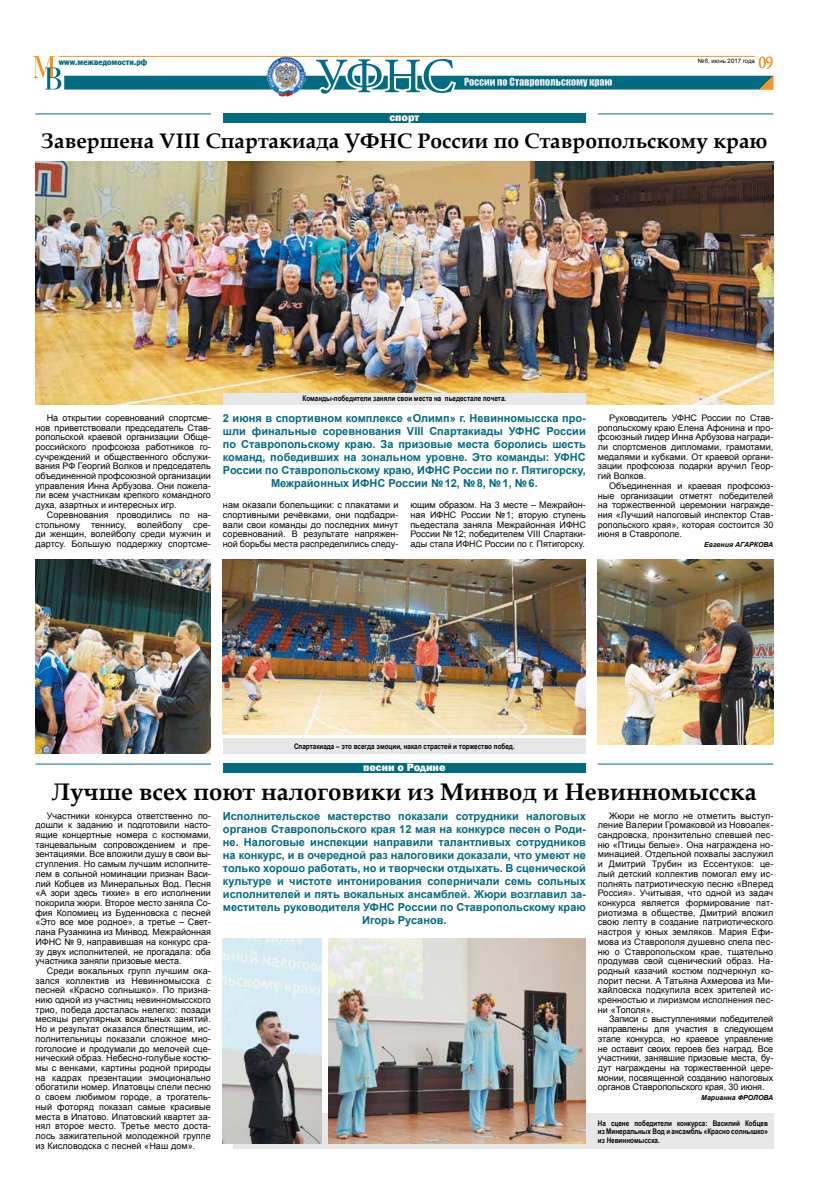
<style>
.page{position:relative;width:823px;height:1191px;background:#fff}
.page>*{position:absolute;margin:0;border:0;box-sizing:border-box;transform-origin:0 0}
.t1{font:700 24px "Book Antiqua";color:#000}
.t2{font:700 21px "Book Antiqua";color:#000}
.t3{font:18px "Garamond Premr Pro";color:#f79421;scale:.9 1}
.t4{font:700 11px/13px "Arial";color:#006b82;text-align:center}
.t5{font:800 11px "Franklin Gothic";color:#fff}
.t6{font:9px/9.7px "Arial";color:#000;text-align:justify}
.t7{font:9px "Fagot Condensed";color:#006b82}
.t8{font:700 7.7px/8.5px "Arial Narrow";color:#000;text-align:justify}
.t9{font:italic 700 7px "Arial";color:#000}
.t10{font:6px "Arial";color:#000}
</style>
<div class="page">
<div style="left:233px;top:1112px;width:539px;height:36px;background:#e6e7e8"></div>
<svg style="left:33px;top:55px;width:740px;height:42px"></svg>
<div style="left:223px;top:113px;width:362px;height:10px;background:#006b82"></div>
<div style="left:223px;top:763px;width:362px;height:10px;background:#006b82"></div>
<hr style="left:597px;top:113px;width:175px;height:1px;background:#006b82">
<hr style="left:597px;top:763px;width:175px;height:1px;background:#006b82">
<hr style="left:35px;top:113px;width:176px;height:1px;background:#006b82">
<hr style="left:35px;top:763px;width:176px;height:1px;background:#006b82">
<div style="left:223px;top:738px;width:362px;height:16px;background:#e6e7e8"></div>
<img style="left:223px;top:938px;width:98px;height:206px">
<img style="left:328px;top:938px;width:257px;height:205px">
<img style="left:35px;top:162px;width:737px;height:242px">
<img style="left:597px;top:560px;width:175px;height:184px">
<img style="left:35px;top:560px;width:176px;height:194px">
<img style="left:223px;top:560px;width:362px;height:174px">
<div style="left:223px;top:393px;width:362px;height:11px;background:#e6e7e8"></div>
<p class="t7" style="left:59px;top:57px;width:90px">www.межведомости.рф</p>
<p class="t10" style="left:697px;top:57px;width:59px">№6, июнь 2017 года</p>
<h3 class="t3" style="left:758px;top:51px;width:18px">09</h3>
<p class="t5" style="left:389px;top:110px;width:31px">спорт</p>
<h2 class="t2" style="left:41px;top:127px;width:727px">Завершена VIII Спартакиада УФНС России по Ставропольскому краю</h2>
<p class="t6" style="left:35px;top:413px;width:177px;text-indent:11px">На открытии соревнований спортсме&shy;нов приветствовали председатель Став&shy;ропольской краевой организации Обще&shy;российского профсоюза работников го&shy;сучреждений и общественного обслужи&shy;вания РФ Георгий Волков и председатель объединенной профсоюзной организации управления Инна Арбузова. Они пожела&shy;ли всем участникам крепкого командного духа, азартных и интересных игр.</p>
<p class="t6" style="left:35px;top:510px;width:177px;text-indent:11px">Соревнования проводились по на&shy;стольному теннису, волейболу сре&shy;ди женщин, волейболу среди мужчин и дартсу. Большую поддержку спортсме-</p>
<p class="t8" style="left:302px;top:394px;width:205px">Команды-победители заняли свои места на пьедестале почета.</p>
<p class="t4" style="left:223px;top:412px;width:364px">2 июня в спортивном комплексе «Олимп» г. Невинномысска про&shy;шли финальные соревнования VIII Спартакиады УФНС России по Ставропольскому краю. За призовые места боролись шесть команд, победивших на зональном уровне. Это команды: УФНС России по Ставропольскому краю, ИФНС России по г. Пятигорску, Межрайонных ИФНС России №12, №8, №1, №6.</p>
<p class="t6" style="left:223px;top:500px;width:177px">нам оказали болельщики: с плакатами и спортивными речёвками, они подбадри&shy;вали свои команды до последних минут соревнований. В результате напряжен&shy;ной борьбы места распределились следу-</p>
<p class="t6" style="left:410px;top:500px;width:177px">ющим образом. На 3 месте – Межрайон&shy;ная ИФНС России №1; вторую ступень пьедестала заняла Межрайонная ИФНС России №12; победителем VIII Спартаки&shy;ады стала ИФНС России по г. Пятигорску.</p>
<p class="t6" style="left:597px;top:413px;width:177px;text-indent:11px">Руководитель УФНС России по Став&shy;ропольскому краю Елена Афонина и про&shy;фсоюзный лидер Инна Арбузова награди&shy;ли спортсменов дипломами, грамотами, медалями и кубками. От краевой органи&shy;зации профсоюза подарки вручил Геор&shy;гий Волков.</p>
<p class="t6" style="left:597px;top:481px;width:177px;text-indent:11px">Объединенная и краевая профсоюз&shy;ные организации отметят победителей на торжественной церемонии награжде&shy;ния «Лучший налоговый инспектор Став&shy;ропольского края», которая состоится 30 июня в Ставрополе.</p>
<p class="t9" style="left:703px;top:540px;width:71px">Евгения Агаркова</p>
<p class="t8" style="left:294px;top:741px;width:222px">Спартакиада – это всегда эмоции, накал страстей и торжество побед.</p>
<p class="t5" style="left:363px;top:760px;width:84px">песни о Родине</p>
<h1 class="t1" style="left:52px;top:776px;width:706px">Лучше всех поют налоговики из Минвод и Невинномысска</h1>
<p class="t6" style="left:35px;top:810px;width:177px;text-indent:11px">Участники конкурса ответственно по&shy;дошли к заданию и подготовили насто&shy;ящие концертные номера с костюмами, танцевальным сопровождением и пре&shy;зентациями. Все вложили душу в свои вы&shy;ступления. Но самым лучшим исполните&shy;лем в сольной номинации признан Васи&shy;лий Кобцев из Минеральных Вод. Песня «А зори здесь тихие» в его исполнении покорила жюри. Второе место заняла Со&shy;фия Коломиец из Буденновска с песней «Это все мое родное», а третье – Свет&shy;лана Рузанкина из Минвод. Межрайонная ИФНС № 9, направившая на конкурс сра&shy;зу двух исполнителей, не прогадала: оба участника заняли призовые места.</p>
<p class="t6" style="left:35px;top:966px;width:177px;text-indent:11px">Среди вокальных групп лучшим ока&shy;зался коллектив из Невинномысска с песней «Красно солнышко». По призна&shy;нию одной из участниц невинномысского трио, победа досталась нелегко: позади месяцы регулярных вокальных занятий.<br>Но и результат оказался блестящим, ис&shy;полнительницы показали сложное мно&shy;гоголосие и продумали до мелочей сце&shy;нический образ. Небесно-голубые костю&shy;мы с венками, картины родной природы на кадрах презентации эмоционально обогатили номер. Ипатовцы спели песню о своем любимом городе, а трогатель&shy;ный фоторяд показал самые красивые места в Ипатово. Ипатовский квартет за&shy;нял второе место. Третье место доста&shy;лось зажигательной молодежной группе из Кисловодска с песней «Наш дом».</p>
<p class="t4" style="left:223px;top:810px;width:364px">Исполнительское мастерство показали сотрудники налоговых органов Ставропольского края 12 мая на конкурсе песен о Роди&shy;не. Налоговые инспекции направили талантливых сотрудников на конкурс, и в очередной раз налоговики доказали, что умеют не только хорошо работать, но и творчески отдыхать. В сценической культуре и чистоте интонирования соперничали семь сольных исполнителей и пять вокальных ансамблей. Жюри возглавил за&shy;меститель руководителя УФНС России по Ставропольскому краю Игорь Русанов.</p>
<p class="t6" style="left:597px;top:810px;width:177px;text-indent:11px">Жюри не могло не отметить выступ&shy;ление Валерии Громаковой из Новоалек&shy;сандровска, пронзительно спевшей пес&shy;ню «Птицы белые». Она награждена но&shy;минацией. Отдельной похвалы заслужил и Дмитрий Трубин из Ессентуков: це&shy;лый детский коллектив помогал ему ис&shy;полнять патриотическую песню «Вперед Россия». Учитывая, что одной из задач конкурса является формирование пат&shy;риотизма в обществе, Дмитрий вложил свою лепту в создание патриотического настроя у юных земляков. Мария Ефи&shy;мова из Ставрополя душевно спела пес&shy;ню о Ставропольском крае, тщательно продумав свой сценический образ. На&shy;родный казачий костюм подчеркнул ко&shy;лорит песни. А Татьяна Ахмерова из Ми&shy;хайловска подкупила всех зрителей ис&shy;кренностью и лиризмом исполнения пес&shy;ни «Тополя».</p>
<p class="t6" style="left:597px;top:1014px;width:177px;text-indent:11px">Записи с выступлениями победителей направлены для участия в следующем этапе конкурса, но краевое управление не оставит своих героев без наград. Все участники, занявшие призовые места, бу&shy;дут награждены на торжественной цере&shy;монии, посвященной созданию налоговых органов Ставропольского края, 30 июня.</p>
<p class="t9" style="left:700px;top:1093px;width:74px">Марианна Фролова</p>
<p class="t8" style="left:597px;top:1118px;width:171px">На сцене победители конкурса: Василий Кобцев из Минеральных Вод и ансамбль «Красно солнышко» из Невинномысска.</p>
</div>
